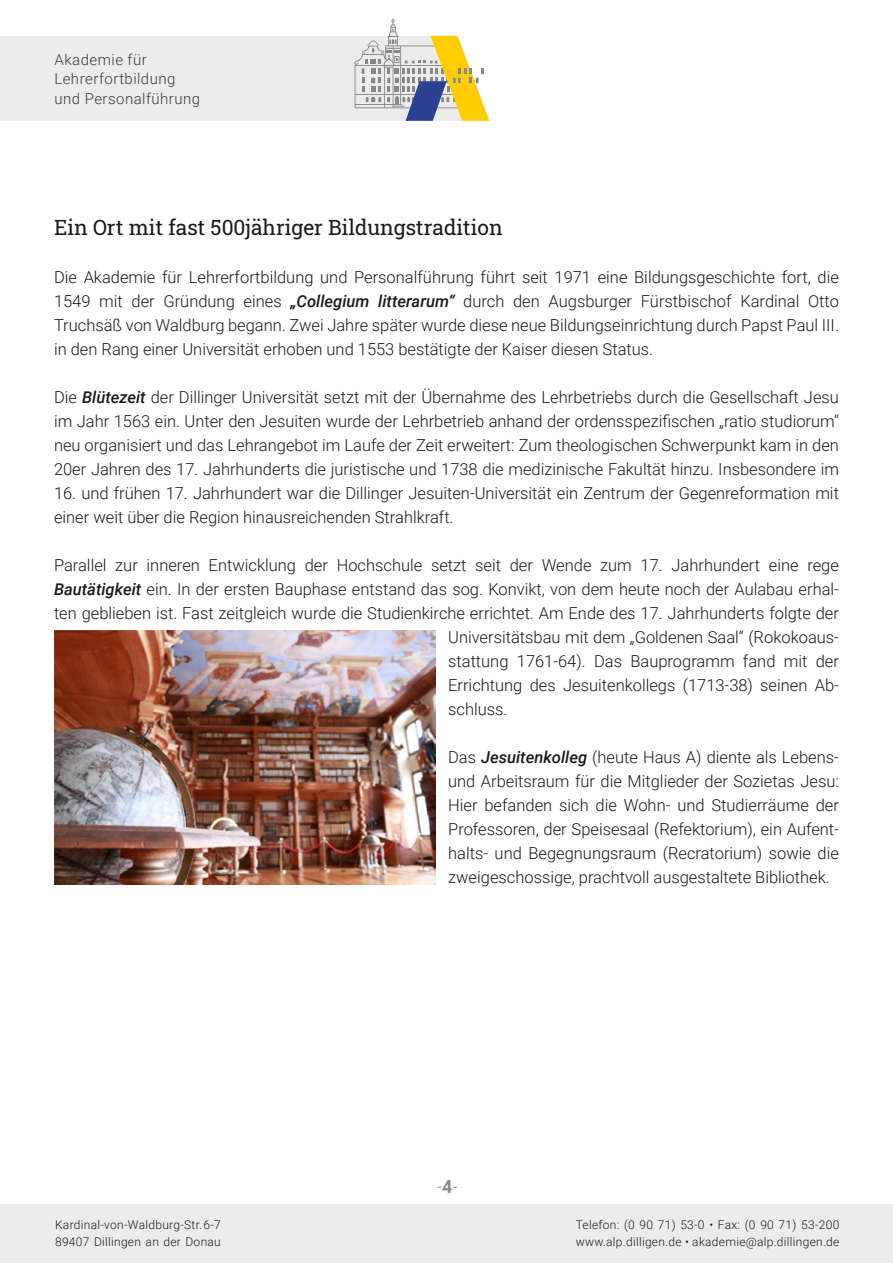
<style>
.page{position:relative;width:893px;height:1263px;background:#fff}
.page>*{position:absolute;margin:0;border:0;box-sizing:border-box;transform-origin:0 0}
.t1{font:21px "Roboto Slab";color:#1a1a18}
.t2{font:300 18px "Roboto";color:#878786}
.t3{font:300 16.5px/24px "Roboto";color:#1a1a18;text-align:justify}
.t4{font:300 15px/19.5px "Roboto";letter-spacing:.03em;color:#3b3b3a}
.t5{font:300 12px/16.5px "Roboto";letter-spacing:.025em;color:#1a1a18}
.s1{font-weight:500;font-style:italic}
.s2{font-weight:700}
</style>
<div class="page">
<svg style="left:0;top:19px;width:489px;height:102px"></svg>
<div style="left:0;top:1204px;width:893px;height:59px;background:#ececed"></div>
<img style="left:54px;top:630px;width:381px;height:254px">
<p class="t4" style="left:54px;top:49px;width:147px">Akademie für<br>Lehrerfortbildung und Personalführung</p>
<p class="t1" style="left:54px;top:213px;width:450px">Ein Ort mit fast 500jähriger Bildungstradition</p>
<p class="t3" style="left:54px;top:264px;width:786px">Die Akademie für Lehrerfortbildung und Personalführung führt seit 1971 eine Bildungsgeschichte fort, die 1549 mit der Gründung eines <span class="s1">„Collegium litterarum“</span> durch den Augsburger Fürstbischof Kardinal Otto Truchsäß von Waldburg begann. Zwei Jahre später wurde diese neue Bildungseinrichtung durch Papst Paul III. in den Rang einer Universität erhoben und 1553 bestätigte der Kaiser diesen Status.</p>
<p class="t3" style="left:54px;top:384px;width:786px">Die <span class="s1">Blütezeit</span> der Dillinger Universität setzt mit der Übernahme des Lehrbetriebs durch die Gesellschaft Jesu im Jahr 1563 ein. Unter den Jesuiten wurde der Lehrbetrieb anhand der ordensspezifischen „ratio studiorum“ neu organisiert und das Lehrangebot im Laufe der Zeit erweitert: Zum theologischen Schwerpunkt kam in den 20er Jahren des 17. Jahrhunderts die juristische und 1738 die medizinische Fakultät hinzu. Insbesondere im</p>
<p class="t3" style="left:54px;top:480px;width:786px">16. und frühen 17. Jahrhundert war die Dillinger Jesuiten-Universität ein Zentrum der Gegenreformation mit einer weit über die Region hinausreichenden Strahlkraft.</p>
<p class="t3" style="left:54px;top:552px;width:786px">Parallel zur inneren Entwicklung der Hochschule setzt seit der Wende zum 17. Jahrhundert eine rege</p>
<p class="t3" style="left:54px;top:576px;width:786px"><span class="s1">Bautätigkeit</span> ein. In der ersten Bauphase entstand das sog. Konvikt, von dem heute noch der Aulabau erhal-</p>
<p class="t3" style="left:54px;top:600px;width:786px">ten geblieben ist. Fast zeitgleich wurde die Studienkirche errichtet. Am Ende des 17. Jahrhunderts folgte der</p>
<p class="t3" style="left:448px;top:624px;width:392px">Universitätsbau mit dem „Goldenen Saal“ (Rokokoaus-</p>
<p class="t3" style="left:448px;top:648px;width:392px">stattung 1761-64). Das Bauprogramm fand mit der</p>
<p class="t3" style="left:448px;top:672px;width:392px">Errichtung des Jesuitenkollegs (1713-38) seinen Ab-</p>
<p class="t3" style="left:448px;top:696px;width:61px">schluss.</p>
<p class="t3" style="left:448px;top:744px;width:392px">Das <span class="s1">Jesuitenkolleg</span> (heute Haus A) diente als Lebens&shy;und Arbeitsraum für die Mitglieder der Sozietas Jesu:<br>Hier befanden sich die Wohn- und Studierräume der Professoren, der Speisesaal (Refektorium), ein Aufent&shy;halts- und Begegnungsraum (Recratorium) sowie die zweigeschossige, prachtvoll ausgestaltete Bibliothek.</p>
<p class="t5" style="left:55px;top:1216px;width:167px">Kardinal-von-Waldburg-Str. 6-7<br>89407 Dillingen an der Donau</p>
<p class="t2" style="left:437px;top:1174px;width:22px">-<span class="s2">4</span>-</p>
<p class="t5" style="left:576px;top:1216px;width:265px">Telefon: (0 90 71) 53-0 • Fax: (0 90 71) 53-200 www.alp.dilligen.de • akademie@alp.dillingen.de</p>
</div>
